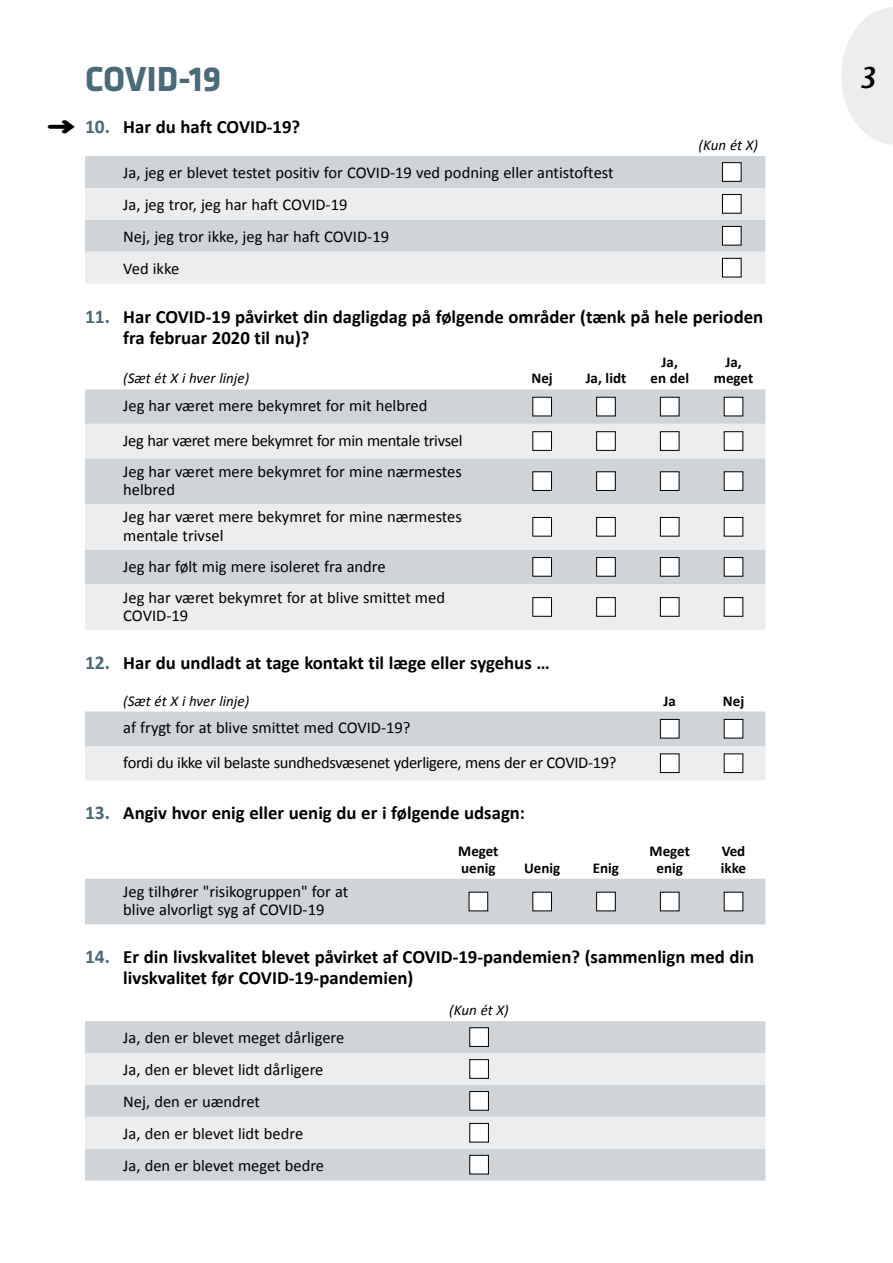
<style>
.page{position:relative;width:893px;height:1263px;background:#fff}
.page>*{position:absolute;margin:0;border:0;box-sizing:border-box;transform-origin:0 0}
.t1{font:700 36px "Klavika";color:#486a79}
.t2{font:italic 600 30px "Stone Sans";color:#000}
.t3{font:700 18.75px/21px "Calibri";color:#000}
.t4{font:16.5px/32px "Calibri";color:#000}
.t5{font:16.5px/34.5px "Calibri";letter-spacing:-.02em;color:#000}
.t6{font:700 15px/16.5px "Calibri";color:#000;text-align:center}
.t7{font:italic 15px "Calibri";color:#000}
.s1{font-size:19.5px;color:#486a79}
</style>
<div class="page">
<svg style="left:841px;top:7px;width:52px;height:137px"></svg>
<div style="left:85px;top:156px;width:680px;height:32px;background:#ced4d8"></div>
<svg style="left:85px;top:188px;width:680px;height:96px;background:#e1e4e7"></svg>
<div style="left:722px;top:163px;width:19px;height:18px;background:#fff"></div>
<div style="left:722px;top:162px;width:19px;height:20px;border:1px solid #000"></div>
<div style="left:722px;top:195px;width:19px;height:18px;background:#fff"></div>
<div style="left:722px;top:194px;width:19px;height:19px;border:1px solid #000"></div>
<div style="left:722px;top:226px;width:19px;height:19px;background:#fff"></div>
<div style="left:722px;top:226px;width:19px;height:19px;border:1px solid #000"></div>
<div style="left:722px;top:258px;width:19px;height:19px;background:#fff"></div>
<div style="left:722px;top:258px;width:19px;height:19px;border:1px solid #000"></div>
<svg style="left:85px;top:389px;width:680px;height:35px;background:#cdd3d7"></svg>
<svg style="left:85px;top:424px;width:680px;height:206px;background:#dfe2e5"></svg>
<div style="left:533px;top:397px;width:18px;height:19px;background:#fff"></div>
<div style="left:533px;top:397px;width:19px;height:19px;border:1px solid #000"></div>
<div style="left:597px;top:397px;width:18px;height:19px;background:#fff"></div>
<div style="left:596px;top:397px;width:19px;height:19px;border:1px solid #000"></div>
<div style="left:660px;top:397px;width:19px;height:19px;background:#fff"></div>
<div style="left:660px;top:397px;width:19px;height:19px;border:1px solid #000"></div>
<div style="left:724px;top:397px;width:19px;height:19px;background:#fff"></div>
<div style="left:724px;top:397px;width:19px;height:19px;border:1px solid #000"></div>
<div style="left:533px;top:432px;width:18px;height:18px;background:#fff"></div>
<div style="left:533px;top:431px;width:19px;height:20px;border:1px solid #000"></div>
<div style="left:597px;top:432px;width:18px;height:18px;background:#fff"></div>
<div style="left:596px;top:431px;width:19px;height:20px;border:1px solid #000"></div>
<div style="left:660px;top:432px;width:19px;height:18px;background:#fff"></div>
<div style="left:660px;top:431px;width:19px;height:20px;border:1px solid #000"></div>
<div style="left:724px;top:432px;width:19px;height:18px;background:#fff"></div>
<div style="left:724px;top:431px;width:19px;height:20px;border:1px solid #000"></div>
<div style="left:533px;top:472px;width:18px;height:18px;background:#fff"></div>
<div style="left:533px;top:471px;width:19px;height:20px;border:1px solid #000"></div>
<div style="left:597px;top:472px;width:18px;height:18px;background:#fff"></div>
<div style="left:596px;top:471px;width:19px;height:20px;border:1px solid #000"></div>
<div style="left:660px;top:472px;width:19px;height:18px;background:#fff"></div>
<div style="left:660px;top:471px;width:19px;height:20px;border:1px solid #000"></div>
<div style="left:724px;top:472px;width:19px;height:18px;background:#fff"></div>
<div style="left:724px;top:471px;width:19px;height:20px;border:1px solid #000"></div>
<div style="left:533px;top:517px;width:18px;height:19px;background:#fff"></div>
<div style="left:533px;top:517px;width:19px;height:19px;border:1px solid #000"></div>
<div style="left:597px;top:517px;width:18px;height:19px;background:#fff"></div>
<div style="left:596px;top:517px;width:19px;height:19px;border:1px solid #000"></div>
<div style="left:660px;top:517px;width:19px;height:19px;background:#fff"></div>
<div style="left:660px;top:517px;width:19px;height:19px;border:1px solid #000"></div>
<div style="left:724px;top:517px;width:19px;height:19px;background:#fff"></div>
<div style="left:724px;top:517px;width:19px;height:19px;border:1px solid #000"></div>
<div style="left:533px;top:557px;width:18px;height:19px;background:#fff"></div>
<div style="left:533px;top:557px;width:19px;height:19px;border:1px solid #000"></div>
<div style="left:597px;top:557px;width:18px;height:19px;background:#fff"></div>
<div style="left:596px;top:557px;width:19px;height:19px;border:1px solid #000"></div>
<div style="left:660px;top:557px;width:19px;height:19px;background:#fff"></div>
<div style="left:660px;top:557px;width:19px;height:19px;border:1px solid #000"></div>
<div style="left:724px;top:557px;width:19px;height:19px;background:#fff"></div>
<div style="left:724px;top:557px;width:19px;height:19px;border:1px solid #000"></div>
<div style="left:533px;top:598px;width:18px;height:18px;background:#fff"></div>
<div style="left:533px;top:597px;width:19px;height:19px;border:1px solid #000"></div>
<div style="left:597px;top:598px;width:18px;height:18px;background:#fff"></div>
<div style="left:596px;top:597px;width:19px;height:19px;border:1px solid #000"></div>
<div style="left:660px;top:598px;width:19px;height:18px;background:#fff"></div>
<div style="left:660px;top:597px;width:19px;height:19px;border:1px solid #000"></div>
<div style="left:724px;top:598px;width:19px;height:18px;background:#fff"></div>
<div style="left:724px;top:597px;width:19px;height:19px;border:1px solid #000"></div>
<svg style="left:85px;top:711px;width:680px;height:69px;background:#dce0e3"></svg>
<div style="left:660px;top:719px;width:19px;height:19px;background:#fff"></div>
<div style="left:660px;top:719px;width:19px;height:19px;border:1px solid #000"></div>
<div style="left:724px;top:719px;width:19px;height:19px;background:#fff"></div>
<div style="left:724px;top:719px;width:19px;height:19px;border:1px solid #000"></div>
<div style="left:660px;top:754px;width:19px;height:18px;background:#fff"></div>
<div style="left:660px;top:754px;width:19px;height:19px;border:1px solid #000"></div>
<div style="left:724px;top:754px;width:19px;height:18px;background:#fff"></div>
<div style="left:724px;top:754px;width:19px;height:19px;border:1px solid #000"></div>
<div style="left:85px;top:879px;width:680px;height:45px;background:#ced4d8"></div>
<div style="left:469px;top:892px;width:19px;height:19px;background:#fff"></div>
<div style="left:469px;top:892px;width:19px;height:19px;border:1px solid #000"></div>
<div style="left:533px;top:892px;width:18px;height:19px;background:#fff"></div>
<div style="left:533px;top:892px;width:19px;height:19px;border:1px solid #000"></div>
<div style="left:597px;top:892px;width:18px;height:19px;background:#fff"></div>
<div style="left:596px;top:892px;width:19px;height:19px;border:1px solid #000"></div>
<div style="left:660px;top:892px;width:19px;height:19px;background:#fff"></div>
<div style="left:660px;top:892px;width:19px;height:19px;border:1px solid #000"></div>
<div style="left:724px;top:892px;width:19px;height:19px;background:#fff"></div>
<div style="left:85px;top:1021px;width:680px;height:159px;background:#ced4d8"></div>
<svg style="left:85px;top:1053px;width:680px;height:96px;background:#e1e4e7"></svg>
<div style="left:470px;top:1028px;width:18px;height:18px;background:#fff"></div>
<div style="left:469px;top:1027px;width:20px;height:20px;border:1px solid #000"></div>
<div style="left:470px;top:1060px;width:18px;height:18px;background:#fff"></div>
<div style="left:469px;top:1059px;width:20px;height:19px;border:1px solid #000"></div>
<div style="left:470px;top:1091px;width:18px;height:19px;background:#fff"></div>
<div style="left:469px;top:1091px;width:20px;height:19px;border:1px solid #000"></div>
<div style="left:470px;top:1123px;width:18px;height:19px;background:#fff"></div>
<div style="left:469px;top:1123px;width:20px;height:19px;border:1px solid #000"></div>
<div style="left:470px;top:1155px;width:18px;height:19px;background:#fff"></div>
<div style="left:469px;top:1155px;width:20px;height:19px;border:1px solid #000"></div>
<h1 class="t1" style="left:85px;top:59px;width:138px">COVID-19</h1>
<h2 class="t2" style="left:859px;top:58px;width:19px">3</h2>
<p class="t3" style="left:85px;top:115px;width:217px"><span class="s1">10.</span> Har du haft COVID-19?</p>
<p class="t7" style="left:699px;top:136px;width:61px">(Kun ét X)</p>
<p class="t4" style="left:123px;top:156px;width:492px">Ja, jeg er blevet testet positiv for COVID-19 ved podning eller antistoftest Ja, jeg tror, jeg har haft COVID-19<br>Nej, jeg tror ikke, jeg har haft COVID-19<br>Ved ikke</p>
<p class="t3" style="left:123px;top:305px;width:641px;text-indent:-38px"><span class="s1">11.</span> Har COVID-19 påvirket din dagligdag på følgende områder (tænk på hele perioden fra februar 2020 til nu)?</p>
<p class="t7" style="left:123px;top:369px;width:127px">(Sæt ét X i hver linje)</p>
<p class="t6" style="left:532px;top:369px;width:23px">Nej</p>
<p class="t6" style="left:586px;top:369px;width:42px">Ja, lidt</p>
<p class="t6" style="left:650px;top:353px;width:40px">Ja,<br>en del</p>
<p class="t6" style="left:714px;top:353px;width:41px">Ja, meget</p>
<p class="t5" style="left:123px;top:388px;width:341px">Jeg har været mere bekymret for mit helbred<br>Jeg har været mere bekymret for min mentale trivsel</p>
<p class="t4" style="left:123px;top:461px;width:340px;line-height:18px">Jeg har været mere bekymret for mine nærmestes helbred</p>
<p class="t4" style="left:123px;top:507px;width:340px;line-height:18px">Jeg har været mere bekymret for mine nærmestes mentale trivsel</p>
<p class="t4" style="left:123px;top:550px;width:323px;line-height:31px">Jeg har følt mig mere isoleret fra andre<br>Jeg har været bekymret for at blive smittet med</p>
<p class="t4" style="left:123px;top:598px;width:66px">COVID-19</p>
<p class="t3" style="left:85px;top:651px;width:466px"><span class="s1">12.</span> Har du undladt at tage kontakt til læge eller sygehus …</p>
<p class="t7" style="left:123px;top:691px;width:127px">(Sæt ét X i hver linje)</p>
<p class="t6" style="left:664px;top:692px;width:14px">Ja</p>
<p class="t6" style="left:723px;top:692px;width:23px">Nej</p>
<p class="t5" style="left:123px;top:710px;width:495px">af frygt for at blive smittet med COVID-19?<br>fordi du ikke vil belaste sundhedsvæsenet yderligere, mens der er COVID-19?</p>
<p class="t3" style="left:85px;top:802px;width:442px"><span class="s1">13.</span> Angiv hvor enig eller uenig du er i følgende udsagn:</p>
<p class="t6" style="left:458px;top:842px;width:42px;text-align:left">Meget uenig</p>
<p class="t6" style="left:650px;top:842px;width:42px">Meget enig</p>
<p class="t6" style="left:721px;top:842px;width:27px;text-align:left">Ved ikke</p>
<p class="t6" style="left:524px;top:859px;width:38px">Uenig</p>
<p class="t6" style="left:593px;top:859px;width:28px">Enig</p>
<p class="t4" style="left:123px;top:882px;width:227px;line-height:18px">Jeg tilhører "risikogruppen" for at blive alvorligt syg af COVID-19</p>
<p class="t3" style="left:123px;top:946px;width:632px;text-indent:-38px"><span class="s1">14.</span> Er din livskvalitet blevet påvirket af COVID-19-pandemien? (sammenlign med din livskvalitet før COVID-19-pandemien)</p>
<p class="t7" style="left:449px;top:1001px;width:61px">(Kun ét X)</p>
<p class="t4" style="left:123px;top:1021px;width:223px">Ja, den er blevet meget dårligere<br>Ja, den er blevet lidt dårligere<br>Nej, den er uændret<br>Ja, den er blevet lidt bedre<br>Ja, den er blevet meget bedre</p>
</div>
